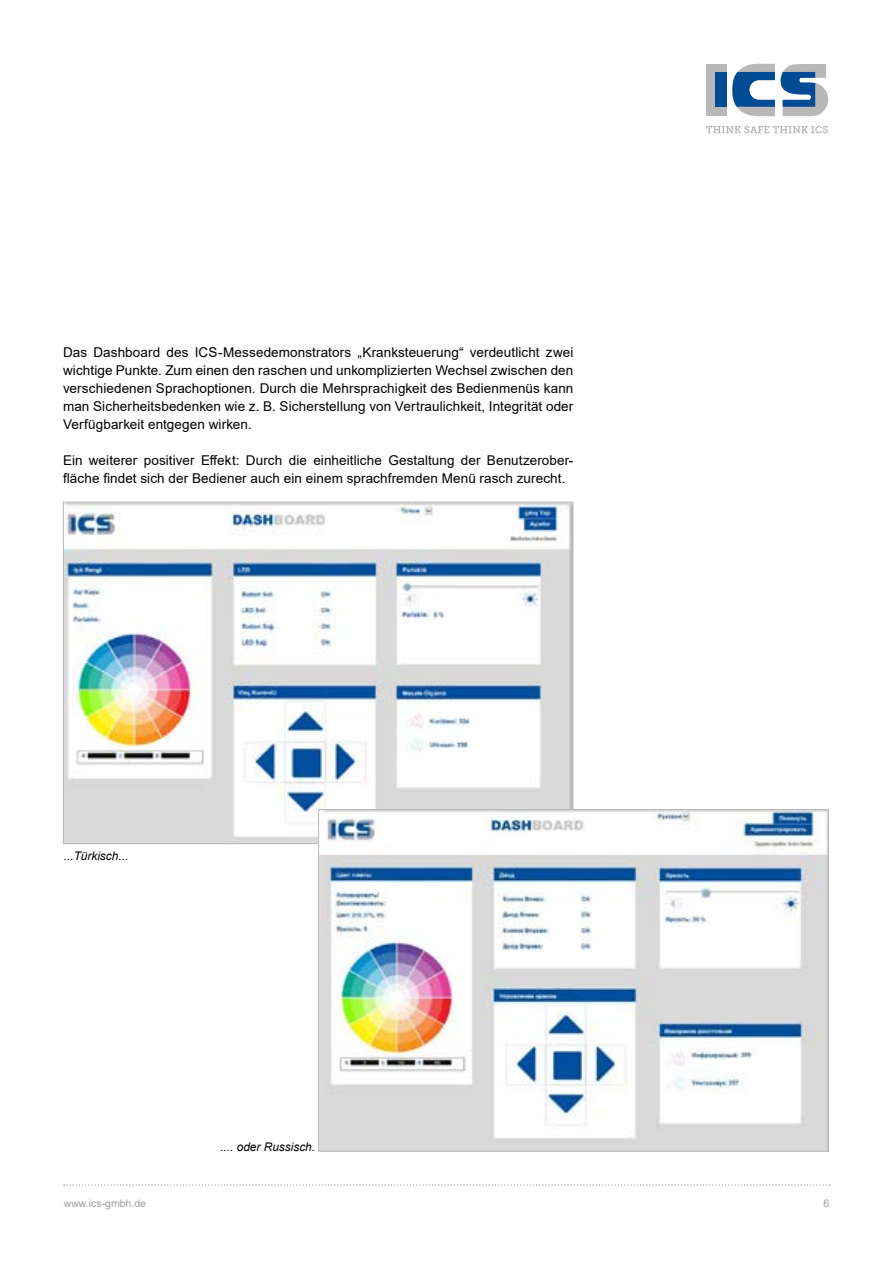
<style>
.page{position:relative;width:893px;height:1263px;background:#fff}
.page>*{position:absolute;margin:0;border:0;box-sizing:border-box;transform-origin:0 0}
.t1{font:13.5px/18px "Arial";letter-spacing:.005em;color:#000;text-align:justify}
.t2{font:italic 11.85px "Arial";color:#000}
.t3{font:10.5px "Arial";color:#9d9d9c}
</style>
<div class="page">
<div style="left:706px;top:64px;width:20px;height:51px;background:#b9b8b8"></div>
<svg style="left:732px;top:64px;width:43px;height:52px"></svg>
<div style="left:715px;top:72px;width:11px;height:35px;background:#004b93"></div>
<svg style="left:781px;top:64px;width:48px;height:52px"></svg>
<svg style="left:706px;top:126px;width:122px;height:7px"></svg>
<svg style="left:64px;top:1184px;width:766px;height:2px"></svg>
<img style="left:65px;top:504px;width:506px;height:338px">
<img style="left:320px;top:811px;width:506px;height:338px">
<p class="t1" style="left:63px;top:343px;width:512px">Das Dashboard des ICS-Messedemonstrators „Kranksteuerung“ verdeutlicht zwei wichtige Punkte. Zum einen den raschen und unkomplizierten Wechsel zwischen den verschiedenen Sprachoptionen. Durch die Mehrsprachigkeit des Bedienmenüs kann man Sicherheitsbedenken wie z. B. Sicherstellung von Vertraulichkeit, Integrität oder Verfügbarkeit entgegen wirken.</p>
<p class="t1" style="left:63px;top:451px;width:512px">Ein weiterer positiver Effekt: Durch die einheitliche Gestaltung der Benutzerober&shy;fläche findet sich der Bediener auch ein einem sprachfremden Menü rasch zurecht.</p>
<p class="t2" style="left:64px;top:849px;width:66px">...Türkisch...</p>
<p class="t2" style="left:220px;top:1139px;width:96px">.... oder Russisch.</p>
<p class="t3" style="left:64px;top:1196px;width:84px">www.ics-gmbh.de</p>
<p class="t3" style="left:823px;top:1196px;width:7px">6</p>
</div>
